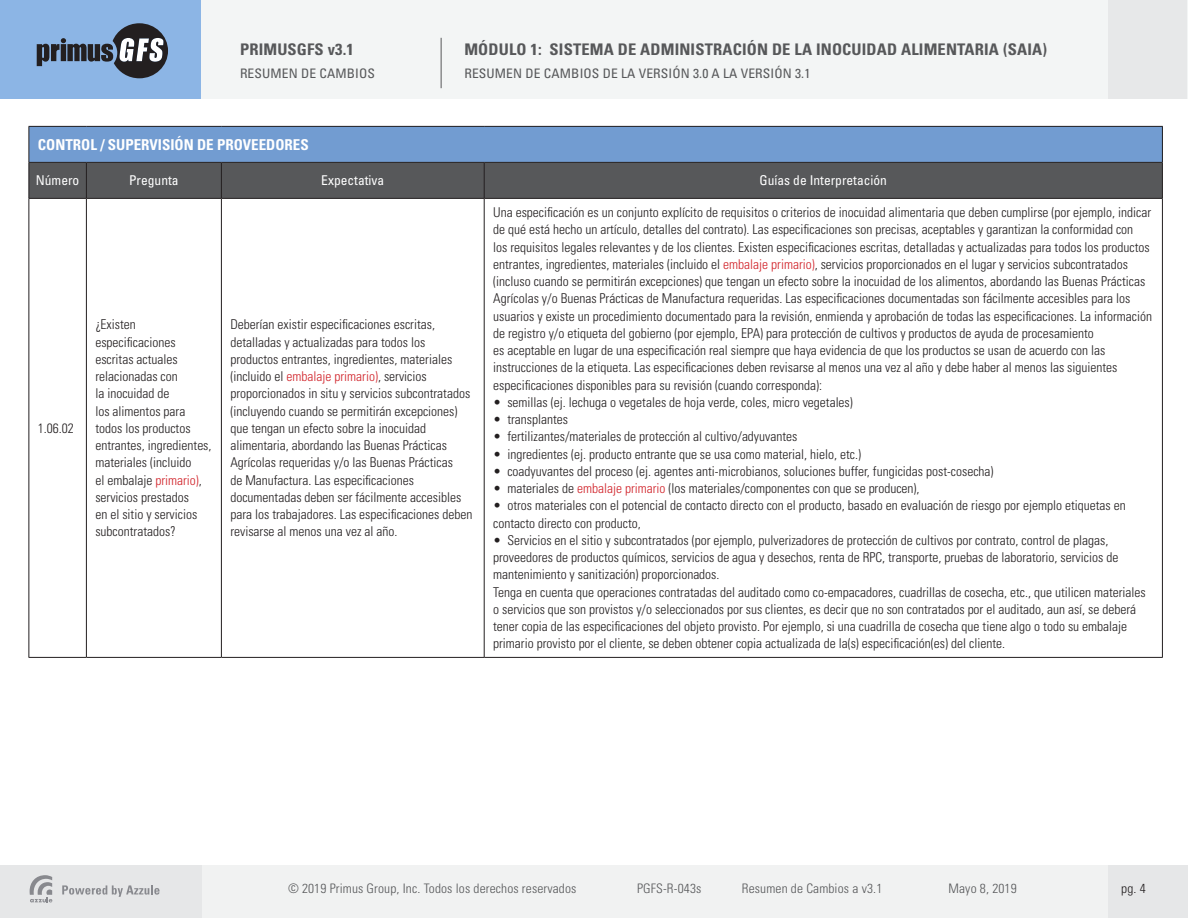
<style>
.page{position:relative;width:1188px;height:918px;background:#fff}
.page>*{position:absolute;margin:0;border:0;box-sizing:border-box;transform-origin:0 0}
.t1{font:700 condensed 16.05px "Univers LT Std";letter-spacing:.01em;color:#57585a}
.t2{font:700 condensed 15px "Univers LT Std";color:#fff}
.t3{font:300 condensed 13.5px/17.2px "Univers LT Std";color:#231f20}
.t4{font:condensed 13.5px "Univers LT Std";color:#fff}
.t5{font:300 condensed 13.05px "Univers LT Std";letter-spacing:.01em;color:#57585a}
.t6{font:condensed 13.05px "Univers LT Std";letter-spacing:.01em;color:#57585a}
.t7{font:300 condensed 13.05px "Univers LT Std";color:#231f20}
.s1{color:#d1232a}
</style>
<div class="page">
<div style="left:0;top:865px;width:924px;height:53px;background:#f1f2f2"></div>
<div style="left:0;top:865px;width:201px;height:53px;background:#e6e7e8"></div>
<svg style="left:62px;top:885px;width:98px;height:12px"></svg>
<svg style="left:30px;top:875px;width:22px;height:27px"></svg>
<div style="left:573px;top:865px;width:615px;height:53px;background:#f1f2f2"></div>
<div style="left:1109px;top:865px;width:79px;height:53px;background:#e6e7e8"></div>
<div style="left:0;top:0;width:833px;height:99px;background:#f3f5f5"></div>
<div style="left:0;top:0;width:201px;height:99px;background:#8cb5e5"></div>
<svg style="left:37px;top:23px;width:131px;height:55px"></svg>
<div style="left:603px;top:0;width:584px;height:99px;background:#f3f5f5"></div>
<div style="left:1108px;top:0;width:79px;height:99px;background:#e7e8e9"></div>
<hr style="left:441px;top:38px;width:1px;height:50px;background:#57585a">
<div style="left:29px;top:126px;width:1133px;height:36px;background:#729cd1"></div>
<div style="left:29px;top:163px;width:1133px;height:35px;background:#57585a"></div>
<hr style="left:28px;top:126px;width:58px;height:1px;background:#231f20">
<hr style="left:28px;top:127px;width:1px;height:35px;background:#231f20">
<hr style="left:86px;top:126px;width:135px;height:1px;background:#231f20">
<hr style="left:221px;top:126px;width:263px;height:1px;background:#231f20">
<hr style="left:484px;top:126px;width:679px;height:1px;background:#231f20">
<hr style="left:1162px;top:127px;width:1px;height:35px;background:#231f20">
<hr style="left:28px;top:162px;width:58px;height:1px;background:#231f20">
<hr style="left:28px;top:163px;width:1px;height:35px;background:#231f20">
<hr style="left:86px;top:162px;width:135px;height:1px;background:#231f20">
<hr style="left:86px;top:163px;width:1px;height:35px;background:#231f20">
<hr style="left:221px;top:162px;width:263px;height:1px;background:#231f20">
<hr style="left:221px;top:163px;width:1px;height:35px;background:#231f20">
<hr style="left:484px;top:162px;width:679px;height:1px;background:#231f20">
<hr style="left:484px;top:163px;width:1px;height:35px;background:#231f20">
<hr style="left:1162px;top:163px;width:1px;height:35px;background:#231f20">
<hr style="left:28px;top:198px;width:58px;height:1px;background:#231f20">
<hr style="left:28px;top:199px;width:1px;height:458px;background:#231f20">
<hr style="left:86px;top:198px;width:135px;height:1px;background:#231f20">
<hr style="left:86px;top:199px;width:1px;height:458px;background:#231f20">
<hr style="left:221px;top:198px;width:263px;height:1px;background:#231f20">
<hr style="left:221px;top:199px;width:1px;height:458px;background:#231f20">
<hr style="left:484px;top:198px;width:679px;height:1px;background:#231f20">
<hr style="left:484px;top:199px;width:1px;height:458px;background:#231f20">
<hr style="left:1162px;top:199px;width:1px;height:458px;background:#231f20">
<hr style="left:28px;top:657px;width:58px;height:1px;background:#231f20">
<hr style="left:86px;top:657px;width:135px;height:1px;background:#231f20">
<hr style="left:221px;top:657px;width:263px;height:1px;background:#231f20">
<hr style="left:484px;top:657px;width:679px;height:1px;background:#231f20">
<p class="t1" style="left:240px;top:40px;width:115px">PRIMUSGFS v3.1</p>
<p class="t6" style="left:240px;top:65px;width:137px">RESUMEN DE CAMBIOS</p>
<p class="t1" style="left:464px;top:40px;width:584px">MÓDULO 1: SISTEMA DE ADMINISTRACIÓN DE LA INOCUIDAD ALIMENTARIA (SAIA)</p>
<p class="t6" style="left:464px;top:65px;width:348px">RESUMEN DE CAMBIOS DE LA VERSIÓN 3.0 A LA VERSIÓN 3.1</p>
<p class="t2" style="left:38px;top:135px;width:272px">CONTROL / SUPERVISIÓN DE PROVEEDORES</p>
<p class="t4" style="left:36px;top:172px;width:45px">Número</p>
<p class="t4" style="left:129px;top:172px;width:51px">Pregunta</p>
<p class="t4" style="left:321px;top:172px;width:64px">Expectativa</p>
<p class="t4" style="left:760px;top:172px;width:129px">Guías de Interpretación</p>
<p class="t3" style="left:38px;top:419px;width:37px">1.06.02</p>
<p class="t3" style="left:95px;top:316px;width:118px">¿Existen especificaciones escritas actuales relacionadas con<br>la inocuidad de<br>los alimentos para todos los productos entrantes, ingredientes, materiales (incluido<br>el embalaje <span class="s1">primario)</span>, servicios prestados<br>en el sitio y servicios subcontratados?</p>
<p class="t3" style="left:230px;top:316px;width:244px">Deberían existir especificaciones escritas, detalladas y actualizadas para todos los productos entrantes, ingredientes, materiales (incluido el <span class="s1">embalaje primario)</span>, servicios proporcionados in situ y servicios subcontratados (incluyendo cuando se permitirán excepciones) que tengan un efecto sobre la inocuidad alimentaria, abordando las Buenas Prácticas Agrícolas requeridas y/o las Buenas Prácticas<br>de Manufactura. Las especificaciones documentadas deben ser fácilmente accesibles para los trabajadores. Las especificaciones deben revisarse al menos una vez al año.</p>
<p class="t3" style="left:493px;top:204px;width:660px">Una especificación es un conjunto explícito de requisitos o criterios de inocuidad alimentaria que deben cumplirse (por ejemplo, indicar de qué está hecho un artículo, detalles del contrato). Las especificaciones son precisas, aceptables y garantizan la conformidad con<br>los requisitos legales relevantes y de los clientes. Existen especificaciones escritas, detalladas y actualizadas para todos los productos entrantes, ingredientes, materiales (incluido el <span class="s1">embalaje primario)</span>, servicios proporcionados en el lugar y servicios subcontratados (incluso cuando se permitirán excepciones) que tengan un efecto sobre la inocuidad de los alimentos, abordando las Buenas Prácticas Agrícolas y/o Buenas Prácticas de Manufactura requeridas. Las especificaciones documentadas son fácilmente accesibles para los usuarios y existe un procedimiento documentado para la revisión, enmienda y aprobación de todas las especificaciones. La información de registro y/o etiqueta del gobierno (por ejemplo, EPA) para protección de cultivos y productos de ayuda de procesamiento<br>es aceptable en lugar de una especificación real siempre que haya evidencia de que los productos se usan de acuerdo con las instrucciones de la etiqueta. Las especificaciones deben revisarse al menos una vez al año y debe haber al menos las siguientes especificaciones disponibles para su revisión (cuando corresponda):</p>
<p class="t3" style="left:493px;top:394px;width:361px">• semillas (ej. lechuga o vegetales de hoja verde, coles, micro vegetales)</p>
<p class="t3" style="left:493px;top:411px;width:76px">• transplantes</p>
<p class="t3" style="left:493px;top:428px;width:306px">• fertilizantes/materiales de protección al cultivo/adyuvantes</p>
<p class="t3" style="left:493px;top:445px;width:369px">• ingredientes (ej. producto entrante que se usa como material, hielo, etc.)</p>
<p class="t3" style="left:493px;top:463px;width:502px">• coadyuvantes del proceso (ej. agentes anti-microbianos, soluciones buffer, fungicidas post-cosecha)</p>
<p class="t3" style="left:493px;top:480px;width:428px">• materiales de <span class="s1">embalaje primario</span> (los materiales/componentes con que se producen),</p>
<p class="t3" style="left:493px;top:497px;width:634px">• otros materiales con el potencial de contacto directo con el producto, basado en evaluación de riesgo por ejemplo etiquetas en contacto directo con producto,</p>
<p class="t3" style="left:493px;top:532px;width:627px">• Servicios en el sitio y subcontratados (por ejemplo, pulverizadores de protección de cultivos por contrato, control de plagas, proveedores de productos químicos, servicios de agua y desechos, renta de RPC, transporte, pruebas de laboratorio, servicios de mantenimiento y sanitización) proporcionados.</p>
<p class="t3" style="left:493px;top:583px;width:654px">Tenga en cuenta que operaciones contratadas del auditado como co-empacadores, cuadrillas de cosecha, etc., que utilicen materiales o servicios que son provistos y/o seleccionados por sus clientes, es decir que no son contratados por el auditado, aun así, se deberá tener copia de las especificaciones del objeto provisto. Por ejemplo, si una cuadrilla de cosecha que tiene algo o todo su embalaje primario provisto por el cliente, se deben obtener copia actualizada de la(s) especificación(es) del cliente.</p>
<p class="t5" style="left:288px;top:881px;width:290px">© 2019 Primus Group, Inc. Todos los derechos reservados</p>
<p class="t5" style="left:637px;top:881px;width:66px">PGFS-R-043s</p>
<p class="t5" style="left:742px;top:881px;width:142px">Resumen de Cambios a v3.1</p>
<p class="t5" style="left:949px;top:881px;width:70px">Mayo 8, 2019</p>
<p class="t7" style="left:1121px;top:881px;width:26px">pg. 4</p>
</div>
